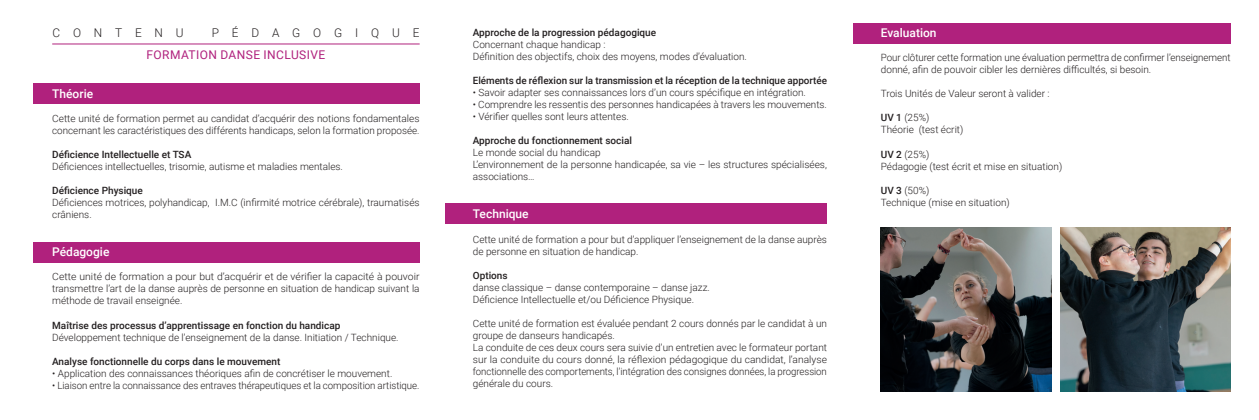
<style>
.page{position:relative;width:1259px;height:420px;background:#fff}
.page>*{position:absolute;margin:0;border:0;box-sizing:border-box;transform-origin:0 0}
.t1{font:500 12px "Roboto";color:#fff}
.t2{font:12px "Roboto";letter-spacing:.035em;color:#b0217d}
.t3{font:300 12px "Roboto";letter-spacing:1.085em;color:#231f20}
.t4{font:300 10px/12px "Roboto";color:#231f20}
.t5{font:500 10px "Roboto";color:#231f20}
.t6{font:300 10px/12px "Roboto";color:#231f20;text-align:justify;scale:1.04 1}
.s1{font-weight:500}
</style>
<div class="page">
<div style="left:33px;top:83px;width:387px;height:21px;background:#b0217d"></div>
<div style="left:445px;top:203px;width:382px;height:21px;background:#b0217d"></div>
<div style="left:853px;top:23px;width:377px;height:21px;background:#b0217d"></div>
<div style="left:33px;top:242px;width:387px;height:20px;background:#b0217d"></div>
<hr style="left:52px;top:44px;width:368px;height:1px;background:#b0217d">
<img style="left:1060px;top:227px;width:170px;height:164px">
<img style="left:881px;top:227px;width:170px;height:164px">
<p class="t3" style="left:52px;top:25px;width:133px">CONTENU</p>
<p class="t3" style="left:212px;top:25px;width:209px">PÉDAGOGIQUE</p>
<p class="t2" style="left:146px;top:47px;width:180px">FORMATION DANSE INCLUSIVE</p>
<p class="t1" style="left:52px;top:85px;width:42px">Théorie</p>
<p class="t4" style="left:52px;top:112px;width:369px">Cette unité de formation permet au candidat d’acquérir des notions fondamentales concernant les caractéristiques des différents handicaps, selon la formation proposée.</p>
<p class="t5" style="left:52px;top:147px;width:141px">Déficience Intellectuelle et TSA</p>
<p class="t4" style="left:52px;top:160px;width:292px">Déficiences intellectuelles, trisomie, autisme et maladies mentales.</p>
<p class="t5" style="left:52px;top:183px;width:92px">Déficience Physique</p>
<p class="t4" style="left:52px;top:196px;width:369px">Déficiences motrices, polyhandicap, I.M.C (infirmité motrice cérébrale), traumatisés crâniens.</p>
<p class="t1" style="left:52px;top:243px;width:59px">Pédagogie</p>
<p class="t6" style="left:52px;top:270px;width:355px">Cette unité de formation a pour but d’acquérir et de vérifier la capacité à pouvoir transmettre l’art de la danse auprès de personne en situation de handicap suivant la méthode de travail enseignée.</p>
<p class="t5" style="left:52px;top:318px;width:290px">Maîtrise des processus d’apprentissage en fonction du handicap</p>
<p class="t4" style="left:52px;top:330px;width:348px">Développement technique de l’enseignement de la danse. Initiation / Technique.</p>
<p class="t5" style="left:52px;top:354px;width:230px">Analyse fonctionnelle du corps dans le mouvement</p>
<p class="t4" style="left:52px;top:366px;width:342px">• Application des connaissances théoriques afin de concrétiser le mouvement.</p>
<p class="t4" style="left:52px;top:378px;width:369px">• Liaison entre la connaissance des entraves thérapeutiques et la composition artistique.</p>
<p class="t5" style="left:473px;top:25px;width:185px">Approche de la progression pédagogique</p>
<p class="t4" style="left:473px;top:38px;width:276px">Concernant chaque handicap :<br>Définition des objectifs, choix des moyens, modes d’évaluation.</p>
<p class="t5" style="left:473px;top:73px;width:356px">Eléments de réflexion sur la transmission et la réception de la technique apportée</p>
<p class="t4" style="left:473px;top:86px;width:335px">• Savoir adapter ses connaissances lors d’un cours spécifique en intégration.</p>
<p class="t4" style="left:473px;top:98px;width:356px">• Comprendre les ressentis des personnes handicapées à travers les mouvements.</p>
<p class="t4" style="left:473px;top:110px;width:157px">• Vérifier quelles sont leurs attentes.</p>
<p class="t5" style="left:473px;top:133px;width:161px">Approche du fonctionnement social</p>
<p class="t4" style="left:473px;top:146px;width:356px">Le monde social du handicap<br>L’environnement de la personne handicapée, sa vie – les structures spécialisées, associations…</p>
<p class="t1" style="left:473px;top:206px;width:57px">Technique</p>
<p class="t4" style="left:473px;top:232px;width:356px">Cette unité de formation a pour but d’appliquer l’enseignement de la danse auprès de personne en situation de handicap.</p>
<p class="t5" style="left:473px;top:268px;width:36px">Options</p>
<p class="t4" style="left:473px;top:280px;width:239px">danse classique – danse contemporaine – danse jazz.<br>Déficience Intellectuelle et/ou Déficience Physique.</p>
<p class="t4" style="left:473px;top:316px;width:356px">Cette unité de formation est évaluée pendant 2 cours donnés par le candidat à un groupe de danseurs handicapés.<br>La conduite de ces deux cours sera suivie d’un entretien avec le formateur portant sur la conduite du cours donné, la réflexion pédagogique du candidat, l’analyse fonctionnelle des comportements, l’intégration des consignes données, la progression générale du cours.</p>
<p class="t1" style="left:881px;top:25px;width:57px">Evaluation</p>
<p class="t4" style="left:881px;top:51px;width:351px">Pour clôturer cette formation une évaluation permettra de confirmer l’enseignement donné, afin de pouvoir cibler les dernières difficultés, si besoin.</p>
<p class="t4" style="left:881px;top:87px;width:170px">Trois Unités de Valeur seront à valider :</p>
<p class="t4" style="left:881px;top:111px;width:84px"><span class="s1">UV 1</span> (25%)<br>Théorie (test écrit)</p>
<p class="t4" style="left:881px;top:147px;width:183px"><span class="s1">UV 2</span> (25%)<br>Pédagogie (test écrit et mise en situation)</p>
<p class="t4" style="left:881px;top:183px;width:130px"><span class="s1">UV 3</span> (50%)<br>Technique (mise en situation)</p>
</div>
